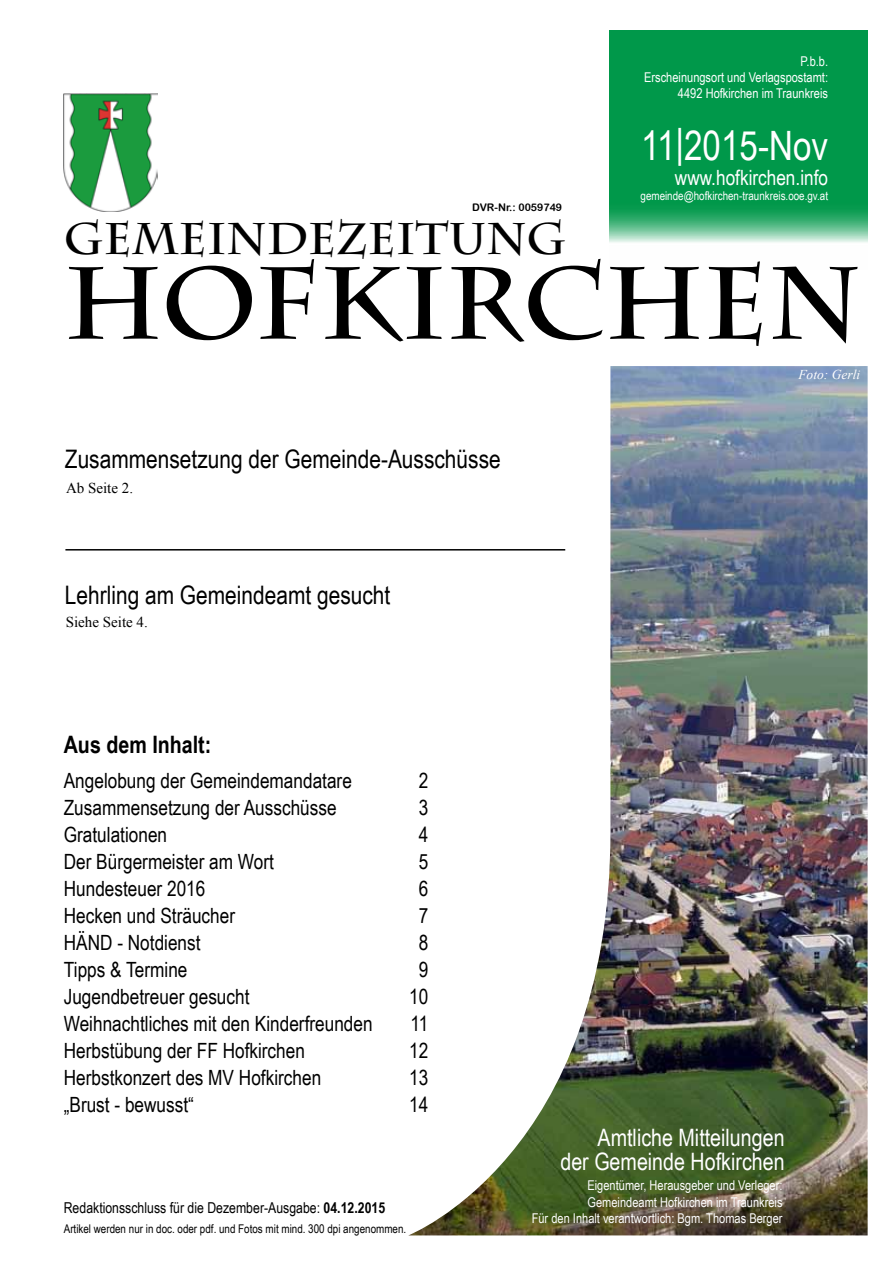
<style>
.page{position:relative;width:893px;height:1263px;background:#fff}
.page>*{position:absolute;margin:0;border:0;box-sizing:border-box;transform-origin:0 0}
.t1{font:700 101.85px "Charlemagne Std";color:#000}
.t2{font:700 44.25px "Charlemagne Std";color:#000}
.t3{font:40.5px "Arial Narrow";color:#fff}
.t4{font:25.5px "Arial Narrow";color:#000}
.t5{font:24px/24.6px "Arial Narrow";color:#fff;text-align:right}
.t6{font:700 24px "Arial Narrow";color:#000}
.t7{font:21px "Arial Narrow";color:#000}
.t8{font:21px "Arial Narrow";color:#fff}
.t9{font:15px "Arial Narrow";color:#000}
.t10{font:15px "Times New Roman";color:#000}
.t11{font:13.5px/16.2px "Arial Narrow";color:#fff;text-align:right}
.t12{font:italic 13.5px "Times New Roman";color:#fff}
.t13{font:12px "Arial Narrow";color:#000}
.t14{font:12px "Arial Narrow";color:#fff}
.t15{font:10.5px "Arial Rounded MT Bold";color:#000}
.s1{font-weight:700}
</style>
<div class="page">
<div style="left:610px;top:30px;width:258px;height:239px;background:#00984a"></div>
<img style="left:408px;top:366px;width:460px;height:869px">
<svg style="left:609px;top:201px;width:259px;height:68px"></svg>
<img style="left:64px;top:94px;width:94px;height:117px">
<hr style="left:65px;top:549px;width:500px;height:1px;background:#000">
<p class="t15" style="left:472px;top:201px;width:91px">DVR-Nr.: 0059749</p>
<p class="t11" style="left:644px;top:53px;width:186px">P.b.b.<br>Erscheinungsort und Verlagspostamt:<br>4492 Hofkirchen im Traunkreis</p>
<h3 class="t3" style="left:641px;top:116px;width:189px">11|2015-Nov</h3>
<p class="t8" style="left:675px;top:162px;width:155px">www.hofkirchen.info</p>
<p class="t14" style="left:640px;top:187px;width:189px">gemeinde@hofkirchen-traunkreis.ooe.gv.at</p>
<h2 class="t2" style="left:64px;top:213px;width:504px">GEMEINDEZEITUNG</h2>
<h1 class="t1" style="left:64px;top:244px;width:799px">HOFKIRCHEN</h1>
<p class="t4" style="left:65px;top:440px;width:437px">Zusammensetzung der Gemeinde-Ausschüsse</p>
<p class="t10" style="left:66px;top:478px;width:69px">Ab Seite 2.</p>
<p class="t4" style="left:65px;top:576px;width:327px">Lehrling am Gemeindeamt gesucht</p>
<p class="t10" style="left:66px;top:611px;width:84px">Siehe Seite 4.</p>
<p class="t12" style="left:798px;top:365px;width:63px">Foto: Gerli</p>
<p class="t6" style="left:64px;top:726px;width:149px">Aus dem Inhalt:</p>
<p class="t7" style="left:64px;top:765px;width:290px">Angelobung der Gemeindemandatare</p>
<p class="t7" style="left:419px;top:765px;width:11px">2</p>
<p class="t7" style="left:64px;top:792px;width:274px">Zusammensetzung der Ausschüsse</p>
<p class="t7" style="left:419px;top:792px;width:11px">3</p>
<p class="t7" style="left:64px;top:819px;width:105px">Gratulationen</p>
<p class="t7" style="left:419px;top:819px;width:11px">4</p>
<p class="t7" style="left:64px;top:846px;width:212px">Der Bürgermeister am Wort</p>
<p class="t7" style="left:419px;top:846px;width:11px">5</p>
<p class="t7" style="left:64px;top:873px;width:143px">Hundesteuer 2016</p>
<p class="t7" style="left:419px;top:873px;width:11px">6</p>
<p class="t7" style="left:64px;top:900px;width:173px">Hecken und Sträucher</p>
<p class="t7" style="left:419px;top:900px;width:11px">7</p>
<p class="t7" style="left:64px;top:927px;width:138px">HÄND - Notdienst</p>
<p class="t7" style="left:419px;top:927px;width:11px">8</p>
<p class="t7" style="left:64px;top:954px;width:125px">Tipps &amp; Termine</p>
<p class="t7" style="left:419px;top:954px;width:11px">9</p>
<p class="t7" style="left:64px;top:981px;width:187px">Jugendbetreuer gesucht</p>
<p class="t7" style="left:409px;top:981px;width:21px">10</p>
<p class="t7" style="left:64px;top:1008px;width:310px">Weihnachtliches mit den Kinderfreunden</p>
<p class="t7" style="left:410px;top:1008px;width:19px">11</p>
<p class="t7" style="left:64px;top:1035px;width:243px">Herbstübung der FF Hofkirchen</p>
<p class="t7" style="left:409px;top:1035px;width:21px">12</p>
<p class="t7" style="left:64px;top:1062px;width:259px">Herbstkonzert des MV Hofkirchen</p>
<p class="t7" style="left:409px;top:1062px;width:21px">13</p>
<p class="t7" style="left:64px;top:1089px;width:132px">„Brust - bewusst“</p>
<p class="t7" style="left:409px;top:1089px;width:21px">14</p>
<p class="t9" style="left:64px;top:1197px;width:323px">Redaktionsschluss für die Dezember-Ausgabe: <span class="s1">04.12.2015</span></p>
<p class="t13" style="left:64px;top:1219px;width:344px">Artikel werden nur in doc. oder pdf. und Fotos mit mind. 300 dpi angenommen.</p>
<p class="t5" style="left:560px;top:1124px;width:226px">Amtliche Mitteilungen<br>der Gemeinde Hofkirchen</p>
<p class="t11" style="left:532px;top:1177px;width:252px">Eigentümer, Herausgeber und Verleger:<br>Gemeindeamt Hofkirchen im Traunkreis<br>Für den Inhalt verantwortlich: Bgm. Thomas Berger</p>
</div>
